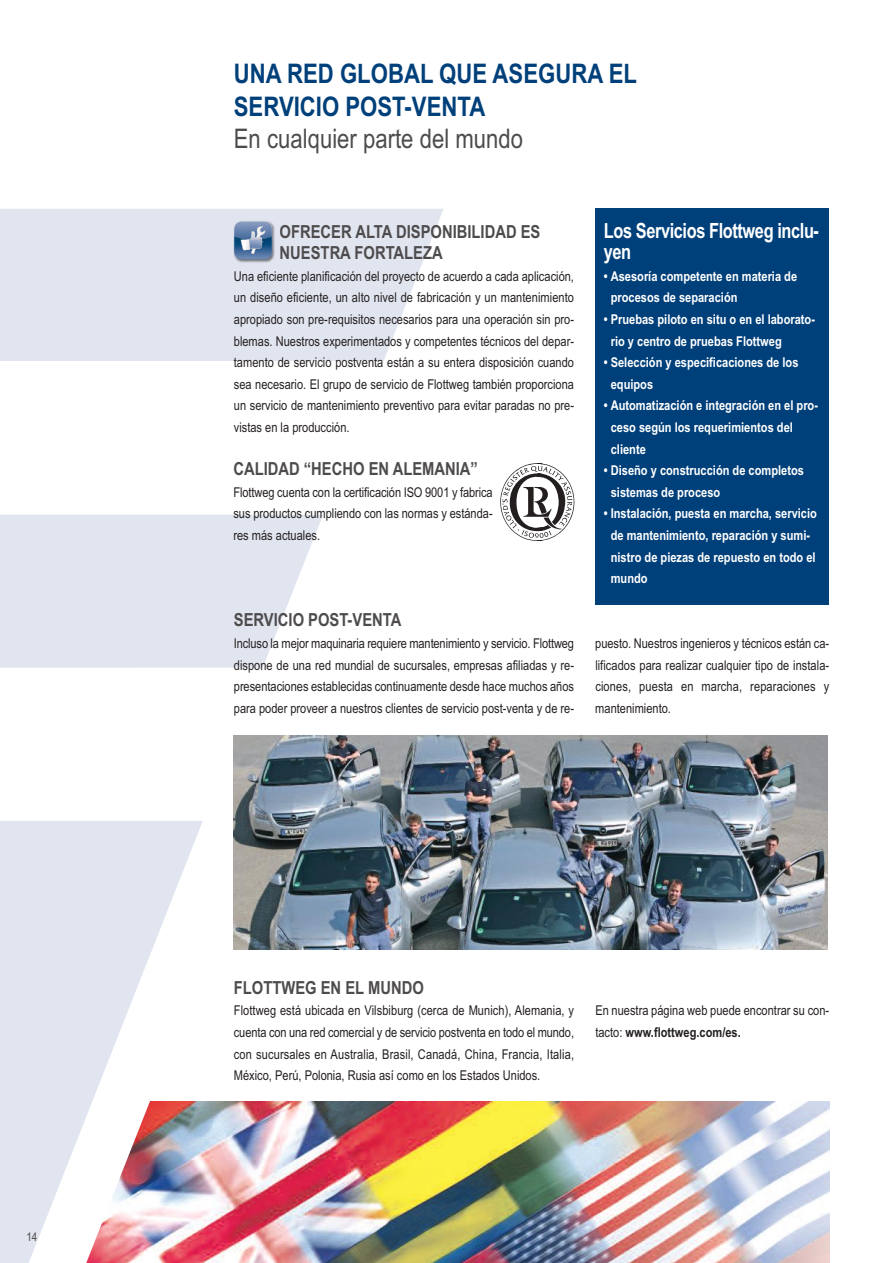
<style>
.page{position:relative;width:893px;height:1263px;background:#fff}
.page>*{position:absolute;margin:0;border:0;box-sizing:border-box;transform-origin:0 0}
.t1{font:700 27px/32.4px "Arial Narrow";color:#00407a}
.t2{font:27px "Arial Narrow";color:#4e4b4c}
.t3{font:700 21px/21.6px "Arial Narrow";letter-spacing:-.02em;color:#fff;scale:.95 1}
.t4{font:700 18px/21.6px "Arial Narrow";color:#4e4b4c}
.t5{font:13.5px/21.6px "Arial Narrow";color:#241f1f;text-align:justify}
.t6{font:700 13.5px/21.6px "Arial Narrow";color:#fff}
.t7{font:12px "Arial Narrow";color:#4e4b4c}
.s1{font-weight:700}
</style>
<div class="page">
<img style="left:584px;top:1101px;width:245px;height:162px">
<img style="left:444px;top:497px;width:140px;height:766px">
<svg style="left:0;top:209px;width:444px;height:1054px"></svg>
<div style="left:595px;top:208px;width:234px;height:397px;background:#00407a"></div>
<img style="left:234px;top:735px;width:594px;height:214px">
<svg style="left:500px;top:463px;width:74px;height:78px"></svg>
<img style="left:229px;top:217px;width:50px;height:50px">
<svg style="left:234px;top:221px;width:38px;height:38px"></svg>
<p class="t7" style="left:26px;top:1229px;width:12px">14</p>
<h1 class="t1" style="left:234px;top:58px;width:405px">UNA RED GLOBAL QUE ASEGURA EL<br>SERVICIO POST-VENTA</h1>
<h1 class="t2" style="left:234px;top:123px;width:291px">En cualquier parte del mundo</h1>
<h3 class="t4" style="left:280px;top:221px;width:262px">OFRECER ALTA DISPONIBILIDAD ES<br>NUESTRA FORTALEZA</h3>
<p class="t5" style="left:234px;top:265px;width:342px">Una eficiente planificación del proyecto de acuerdo a cada aplicación, un diseño eficiente, un alto nivel de fabricación y un mantenimiento apropiado son pre-requisitos necesarios para una operación sin pro&shy;blemas. Nuestros experimentados y competentes técnicos del depar&shy;tamento de servicio postventa están a su entera disposición cuando sea necesario. El grupo de servicio de Flottweg también proporciona un servicio de mantenimiento preventivo para evitar paradas no pre&shy;vistas en la producción.</p>
<h3 class="t4" style="left:233px;top:458px;width:246px">CALIDAD “HECHO EN ALEMANIA”</h3>
<p class="t5" style="left:233px;top:481px;width:261px">Flottweg cuenta con la certificación ISO 9001 y fabrica sus productos cumpliendo con las normas y estánda&shy;res más actuales.</p>
<h2 class="t3" style="left:604px;top:220px;width:228px">Los Servicios Flottweg inclu&shy;yen</h2>
<p class="t6" style="left:611px;top:265px;width:188px;text-indent:-7px">• Asesoría competente en materia de procesos de separación</p>
<p class="t6" style="left:611px;top:309px;width:206px;text-indent:-7px">• Pruebas piloto en situ o en el laborato&shy;rio y centro de pruebas Flottweg</p>
<p class="t6" style="left:611px;top:352px;width:189px;text-indent:-7px">• Selección y especificaciones de los equipos</p>
<p class="t6" style="left:611px;top:395px;width:209px;text-indent:-7px">• Automatización e integración en el pro&shy;ceso según los requerimientos del cliente</p>
<p class="t6" style="left:611px;top:460px;width:195px;text-indent:-7px">• Diseño y construcción de completos sistemas de proceso</p>
<p class="t6" style="left:611px;top:503px;width:208px;text-indent:-7px">• Instalación, puesta en marcha, servicio de mantenimiento, reparación y sumi&shy;nistro de piezas de repuesto en todo el mundo</p>
<h3 class="t4" style="left:234px;top:609px;width:169px">SERVICIO POST-VENTA</h3>
<p class="t5" style="left:234px;top:633px;width:342px">Incluso la mejor maquinaria requiere mantenimiento y servicio. Flottweg dispone de una red mundial de sucursales, empresas afiliadas y re&shy;presentaciones establecidas continuamente desde hace muchos años para poder proveer a nuestros clientes de servicio post-venta y de re-</p>
<p class="t5" style="left:595px;top:633px;width:235px">puesto. Nuestros ingenieros y técnicos están ca&shy;lificados para realizar cualquier tipo de instala&shy;ciones, puesta en marcha, reparaciones y mantenimiento.</p>
<h3 class="t4" style="left:234px;top:977px;width:191px">FLOTTWEG EN EL MUNDO</h3>
<p class="t5" style="left:234px;top:1000px;width:342px">Flottweg está ubicada en Vilsbiburg (cerca de Munich), Alemania, y cuenta con una red comercial y de servicio postventa en todo el mundo, con sucursales en Australia, Brasil, Canadá, China, Francia, Italia, México, Perú, Polonia, Rusia así como en los Estados Unidos.</p>
<p class="t5" style="left:595px;top:1000px;width:235px">En nuestra página web puede encontrar su con&shy;tacto: <span class="s1">www.flottweg.com/es.</span></p>
</div>
